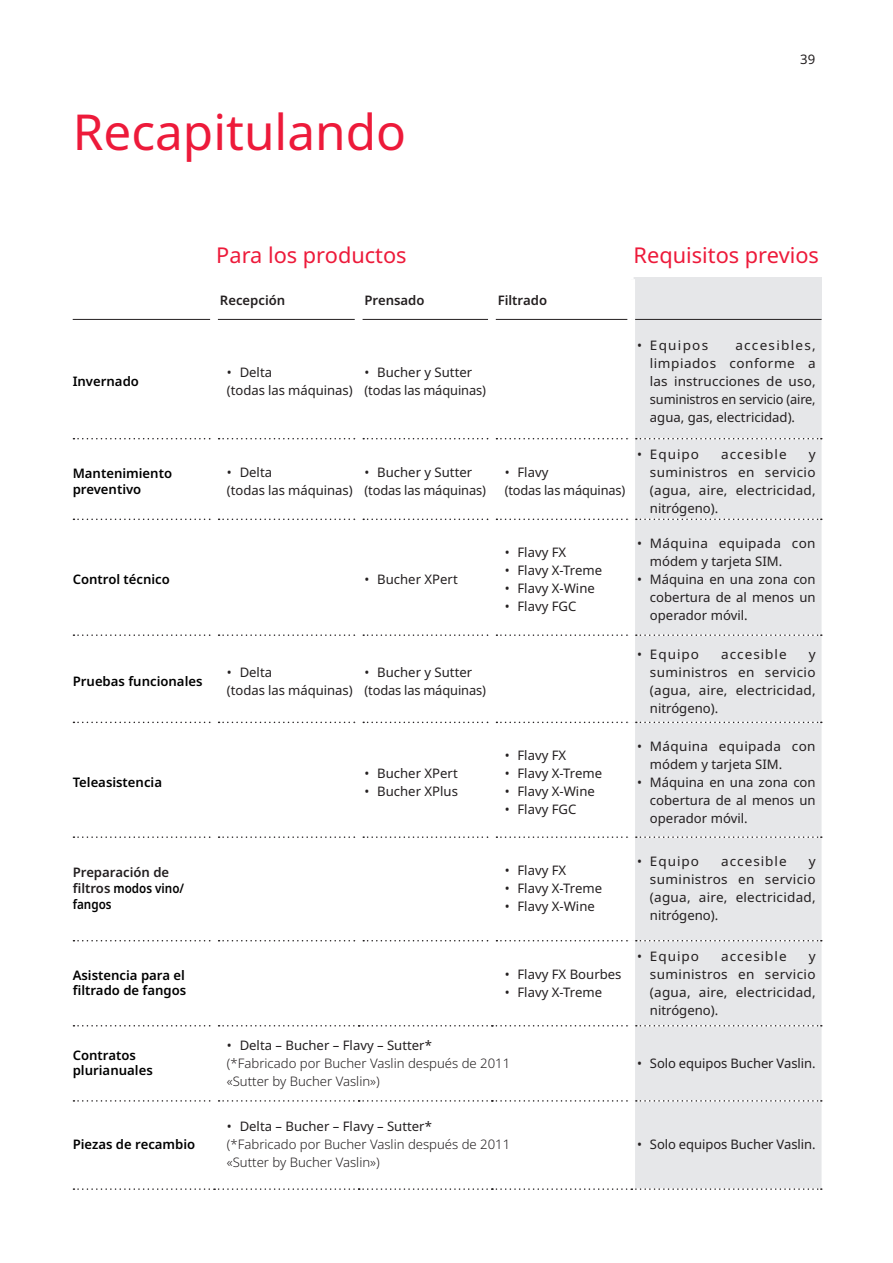
<style>
.page{position:relative;width:893px;height:1263px;background:#fff}
.page>*{position:absolute;margin:0;border:0;box-sizing:border-box;transform-origin:0 0}
.t1{font:49.5px "Noto Sans";color:#ed1a3a}
.t2{font:21.75px "Noto Sans";color:#ed1a3a}
.t3{font:13.2px/18px "Noto Sans";color:#231f20}
.t4{font:600 13.2px/15.8px "Noto Sans";color:#000}
.t5{font:300 13.2px/18px "Noto Sans";color:#231f20}
.t6{font:13.2px/18px "Noto Sans";letter-spacing:.03em;color:#231f20}
.t7{font:600 13.2px/15.8px "Noto Sans";color:#231f20}
.t8{font:13.2px "Noto Sans";letter-spacing:.075em;color:#231f20}
.t9{font:13.2px "Noto Sans";letter-spacing:.095em;color:#231f20}
.s1{color:#000}
</style>
<div class="page">
<svg style="left:73px;top:318px;width:554px;height:1px"></svg>
<div style="left:631px;top:277px;width:190px;height:42px;background:#e6e7e9"></div>
<div style="left:635px;top:320px;width:186px;height:868px;background:#e6e7e9"></div>
<hr style="left:492px;top:275px;width:142px;height:4px;background:#fff">
<svg style="left:73px;top:438px;width:137px;height:1px"></svg>
<svg style="left:219px;top:438px;width:136px;height:1px"></svg>
<svg style="left:363px;top:438px;width:125px;height:1px"></svg>
<svg style="left:496px;top:438px;width:132px;height:1px"></svg>
<svg style="left:636px;top:438px;width:186px;height:1px"></svg>
<svg style="left:73px;top:518px;width:137px;height:2px"></svg>
<svg style="left:219px;top:518px;width:136px;height:2px"></svg>
<svg style="left:363px;top:518px;width:125px;height:2px"></svg>
<svg style="left:496px;top:518px;width:132px;height:2px"></svg>
<svg style="left:636px;top:518px;width:186px;height:2px"></svg>
<svg style="left:73px;top:634px;width:137px;height:2px"></svg>
<svg style="left:219px;top:634px;width:136px;height:2px"></svg>
<svg style="left:363px;top:634px;width:125px;height:2px"></svg>
<svg style="left:496px;top:634px;width:132px;height:2px"></svg>
<svg style="left:636px;top:634px;width:186px;height:2px"></svg>
<svg style="left:73px;top:722px;width:137px;height:1px"></svg>
<svg style="left:219px;top:722px;width:136px;height:1px"></svg>
<svg style="left:363px;top:722px;width:125px;height:1px"></svg>
<svg style="left:496px;top:722px;width:132px;height:1px"></svg>
<svg style="left:636px;top:722px;width:186px;height:1px"></svg>
<svg style="left:73px;top:836px;width:137px;height:2px"></svg>
<svg style="left:219px;top:836px;width:136px;height:2px"></svg>
<svg style="left:363px;top:836px;width:125px;height:2px"></svg>
<svg style="left:496px;top:836px;width:132px;height:2px"></svg>
<svg style="left:636px;top:836px;width:186px;height:2px"></svg>
<svg style="left:73px;top:940px;width:137px;height:1px"></svg>
<svg style="left:219px;top:940px;width:136px;height:1px"></svg>
<svg style="left:363px;top:940px;width:125px;height:1px"></svg>
<svg style="left:496px;top:940px;width:132px;height:1px"></svg>
<svg style="left:636px;top:940px;width:186px;height:1px"></svg>
<svg style="left:73px;top:1025px;width:137px;height:1px"></svg>
<svg style="left:219px;top:1025px;width:409px;height:1px"></svg>
<svg style="left:636px;top:1025px;width:186px;height:1px"></svg>
<svg style="left:73px;top:1100px;width:137px;height:2px"></svg>
<svg style="left:219px;top:1100px;width:409px;height:2px"></svg>
<svg style="left:636px;top:1100px;width:186px;height:2px"></svg>
<svg style="left:73px;top:1188px;width:749px;height:2px"></svg>
<hr style="left:73px;top:319px;width:137px;height:1px;background:#231f20">
<hr style="left:218px;top:319px;width:137px;height:1px;background:#231f20">
<hr style="left:362px;top:319px;width:126px;height:1px;background:#231f20">
<hr style="left:496px;top:319px;width:132px;height:1px;background:#231f20">
<hr style="left:635px;top:319px;width:186px;height:1px;background:#231f20">
<div style="left:210px;top:279px;width:8px;height:40px;background:#fff"></div>
<div style="left:355px;top:279px;width:7px;height:40px;background:#fff"></div>
<div style="left:488px;top:279px;width:8px;height:40px;background:#fff"></div>
<div style="left:628px;top:279px;width:7px;height:40px;background:#fff"></div>
<h1 class="t1" style="left:73px;top:97px;width:335px">Recapitulando</h1>
<p class="t3" style="left:800px;top:50px;width:17px">39</p>
<h2 class="t2" style="left:216px;top:239px;width:192px">Para los productos</h2>
<h2 class="t2" style="left:634px;top:239px;width:187px">Requisitos previos</h2>
<p class="t7" style="left:220px;top:293px;width:67px">Recepción</p>
<p class="t7" style="left:364px;top:293px;width:62px">Prensado</p>
<p class="t7" style="left:498px;top:293px;width:51px">Filtrado</p>
<p class="t4" style="left:73px;top:374px;width:68px">Invernado</p>
<p class="t3" style="left:227px;top:364px;width:127px">• Delta<br>(todas las máquinas)</p>
<p class="t3" style="left:364px;top:364px;width:123px">• Bucher y Sutter (todas las máquinas)</p>
<p class="t4" style="left:73px;top:466px;width:101px">Mantenimiento preventivo</p>
<p class="t3" style="left:227px;top:464px;width:127px">• Delta<br>(todas las máquinas)</p>
<p class="t3" style="left:364px;top:464px;width:123px">• Bucher y Sutter (todas las máquinas)</p>
<p class="t3" style="left:505px;top:464px;width:122px">• Flavy<br>(todas las máquinas)</p>
<p class="t4" style="left:73px;top:572px;width:99px">Control técnico</p>
<p class="t3" style="left:364px;top:571px;width:95px">• Bucher XPert</p>
<p class="t3" style="left:505px;top:544px;width:63px">• Flavy FX</p>
<p class="t3" style="left:505px;top:562px;width:99px">• Flavy X-Treme</p>
<p class="t3" style="left:505px;top:580px;width:92px">• Flavy X-Wine</p>
<p class="t3" style="left:505px;top:598px;width:73px">• Flavy FGC</p>
<p class="t4" style="left:73px;top:673px;width:131px">Pruebas funcionales</p>
<p class="t3" style="left:227px;top:663px;width:127px">• Delta<br>(todas las máquinas)</p>
<p class="t3" style="left:364px;top:663px;width:123px">• Bucher y Sutter (todas las máquinas)</p>
<p class="t4" style="left:73px;top:774px;width:91px">Teleasistencia</p>
<p class="t3" style="left:364px;top:764px;width:95px">• Bucher XPert</p>
<p class="t3" style="left:364px;top:782px;width:95px">• Bucher XPlus</p>
<p class="t3" style="left:505px;top:746px;width:63px">• Flavy FX</p>
<p class="t3" style="left:505px;top:764px;width:99px">• Flavy X-Treme</p>
<p class="t3" style="left:505px;top:782px;width:92px">• Flavy X-Wine</p>
<p class="t3" style="left:505px;top:800px;width:73px">• Flavy FGC</p>
<p class="t7" style="left:73px;top:865px;width:113px">Preparación de filtros <span class="s1">modos vino/ fangos</span></p>
<p class="t3" style="left:505px;top:862px;width:63px">• Flavy FX</p>
<p class="t3" style="left:505px;top:880px;width:99px">• Flavy X-Treme</p>
<p class="t3" style="left:505px;top:898px;width:92px">• Flavy X-Wine</p>
<p class="t4" style="left:73px;top:967px;width:115px">Asistencia para el filtrado de fangos</p>
<p class="t3" style="left:505px;top:965px;width:118px">• Flavy FX Bourbes</p>
<p class="t3" style="left:505px;top:983px;width:99px">• Flavy X-Treme</p>
<p class="t3" style="left:650px;top:337px;width:167px;text-align:justify;text-indent:85px">accesibles, limpiados conforme a las instrucciones de uso, suministros en servicio (aire, agua, gas, electricidad).</p>
<p class="t9" style="left:637px;top:336px;width:73px">• Equipos</p>
<p class="t3" style="left:637px;top:446px;width:63px">• Equipo</p>
<p class="t8" style="left:721px;top:445px;width:67px">accesible</p>
<p class="t3" style="left:650px;top:446px;width:167px;text-align:justify;text-indent:159px">y suministros en servicio (agua, aire, electricidad, nitrógeno).</p>
<p class="t6" style="left:650px;top:535px;width:167px;text-indent:-13px">• Máquina equipada con módem y tarjeta SIM.</p>
<p class="t3" style="left:650px;top:571px;width:167px;text-align:justify;text-indent:-13px">• Máquina en una zona con cobertura de al menos un operador móvil.</p>
<p class="t3" style="left:637px;top:645px;width:63px">• Equipo</p>
<p class="t8" style="left:721px;top:645px;width:67px">accesible</p>
<p class="t3" style="left:650px;top:645px;width:167px;text-align:justify;text-indent:159px">y suministros en servicio (agua, aire, electricidad, nitrógeno).</p>
<p class="t6" style="left:650px;top:737px;width:167px;text-indent:-13px">• Máquina equipada con módem y tarjeta SIM.</p>
<p class="t3" style="left:650px;top:773px;width:167px;text-align:justify;text-indent:-13px">• Máquina en una zona con cobertura de al menos un operador móvil.</p>
<p class="t3" style="left:637px;top:853px;width:63px">• Equipo</p>
<p class="t8" style="left:721px;top:852px;width:67px">accesible</p>
<p class="t3" style="left:650px;top:853px;width:167px;text-align:justify;text-indent:159px">y suministros en servicio (agua, aire, electricidad, nitrógeno).</p>
<p class="t3" style="left:637px;top:947px;width:63px">• Equipo</p>
<p class="t8" style="left:721px;top:946px;width:67px">accesible</p>
<p class="t3" style="left:650px;top:947px;width:167px;text-align:justify;text-indent:159px">y suministros en servicio (agua, aire, electricidad, nitrógeno).</p>
<p class="t4" style="left:73px;top:1047px;width:82px">Contratos plurianuales</p>
<p class="t4" style="left:73px;top:1137px;width:124px">Piezas de recambio</p>
<p class="t3" style="left:227px;top:1036px;width:207px">• Delta – Bucher – Flavy – Sutter*</p>
<p class="t5" style="left:227px;top:1054px;width:285px">(*Fabricado por Bucher Vaslin después de 2011 «Sutter by Bucher Vaslin»)</p>
<p class="t3" style="left:637px;top:1054px;width:180px">• Solo equipos Bucher Vaslin.</p>
<p class="t3" style="left:227px;top:1118px;width:207px">• Delta – Bucher – Flavy – Sutter*</p>
<p class="t5" style="left:227px;top:1136px;width:285px">(*Fabricado por Bucher Vaslin después de 2011 «Sutter by Bucher Vaslin»)</p>
<p class="t3" style="left:637px;top:1136px;width:180px">• Solo equipos Bucher Vaslin.</p>
</div>
